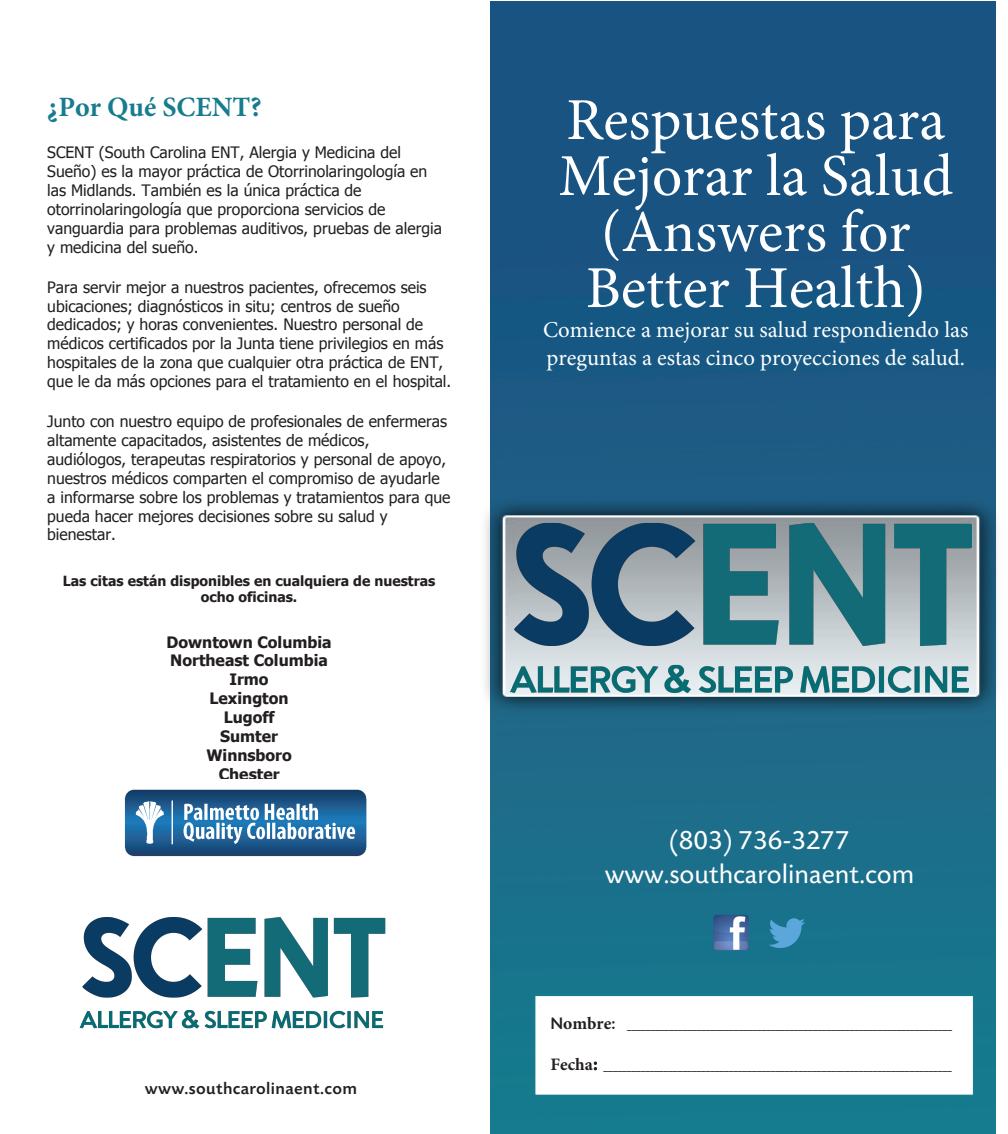
<style>
.page{position:relative;width:1008px;height:1134px;background:#fff}
.page>*{position:absolute;margin:0;border:0;box-sizing:border-box;transform-origin:0 0}
.t1{font:59.5px/56px "Minion Pro";color:#fff;text-align:center}
.t2{font:28px/33.2px "Today BEF";color:#fff;text-align:center}
.t3{font:700 28px "Minion Pro";color:#187c8f}
.t4{font:22.75px/28px "Minion Pro";color:#fff}
.t5{font:500 17.5px "Today BEF";letter-spacing:.02em;color:#231f20}
.t6{font:15.75px/18.9px "Tahoma";color:#231f20}
.t7{font:700 15.75px/18.9px "Tahoma";color:#231f20;text-align:center}
.t8{font:700 14px/16.8px "Tahoma";color:#231f20;text-align:center}
.t9{font:500 10.5px "Today BEF";color:#231f20}
.s1{font-size:17.5px}
.s2{font-family:"Minion Pro";font-weight:700;font-size:17.5px}
</style>
<div class="page">
<img style="left:491px;top:1px;width:504px;height:1133px">
<img style="left:713px;top:915px;width:36px;height:35px">
<svg style="left:769px;top:918px;width:36px;height:30px"></svg>
<img style="left:124px;top:789px;width:243px;height:68px">
<div style="left:534px;top:994px;width:441px;height:102px;background:#fff;border:2px solid #187c8f"></div>
<img style="left:79px;top:917px;width:307px;height:112px">
<img style="left:485px;top:497px;width:512px;height:218px">
<img style="left:494px;top:473px;width:490px;height:278px">
<h2 class="t3" style="left:47px;top:88px;width:216px">¿Por Qué SCENT?</h2>
<p class="t6" style="left:47px;top:144px;width:396px">SCENT (South Carolina ENT, Alergia y Medicina del Sueño) es la mayor práctica de Otorrinolaringología en las Midlands. También es la única práctica de otorrinolaringología que proporciona servicios de vanguardia para problemas auditivos, pruebas de alergia y medicina del sueño.</p>
<p class="t6" style="left:47px;top:277px;width:406px">Para servir mejor a nuestros pacientes, ofrecemos seis ubicaciones; diagnósticos in situ; centros de sueño dedicados; y horas convenientes. Nuestro personal de médicos certificados por la Junta tiene privilegios en más hospitales de la zona que cualquier otra práctica de ENT, que le da más opciones para el tratamiento en el hospital.</p>
<p class="t6" style="left:47px;top:411px;width:405px">Junto con nuestro equipo de profesionales de enfermeras altamente capacitados, asistentes de médicos, audiólogos, terapeutas respiratorios y personal de apoyo, nuestros médicos comparten el compromiso de ayudarle a informarse sobre los problemas y tratamientos para que pueda hacer mejores decisiones sobre su salud y bienestar.</p>
<p class="t8" style="left:63px;top:571px;width:374px">Las citas están disponibles en cualquiera de nuestras ocho oficinas.</p>
<p class="t7" style="left:167px;top:633px;width:166px">Downtown Columbia<br>Northeast Columbia<br>Irmo<br>Lexington<br>Lugoff<br>Sumter<br>Winnsboro<br>Chester</p>
<p class="t5" style="left:145px;top:1079px;width:214px">www.southcarolinaent.com</p>
<h1 class="t1" style="left:558px;top:92px;width:396px">Respuestas para<br>Mejorar la Salud (Answers for<br>Better Health)</h1>
<h3 class="t4" style="left:543px;top:316px;width:427px">Comience a mejorar su salud respondiendo las preguntas a estas cinco proyecciones de salud.</h3>
<h2 class="t2" style="left:605px;top:825px;width:311px">(803) 736-3277 www.southcarolinaent.com</h2>
<p class="t9" style="left:551px;top:1020px;width:403px"><span class="s1">N</span><span class="s2">ombre</span><span class="s1">:</span> ______________________________________________________________________</p>
<p class="t9" style="left:551px;top:1061px;width:403px"><span class="s2">Fecha</span><span class="s1">:</span> ___________________________________________________________________________</p>
</div>
